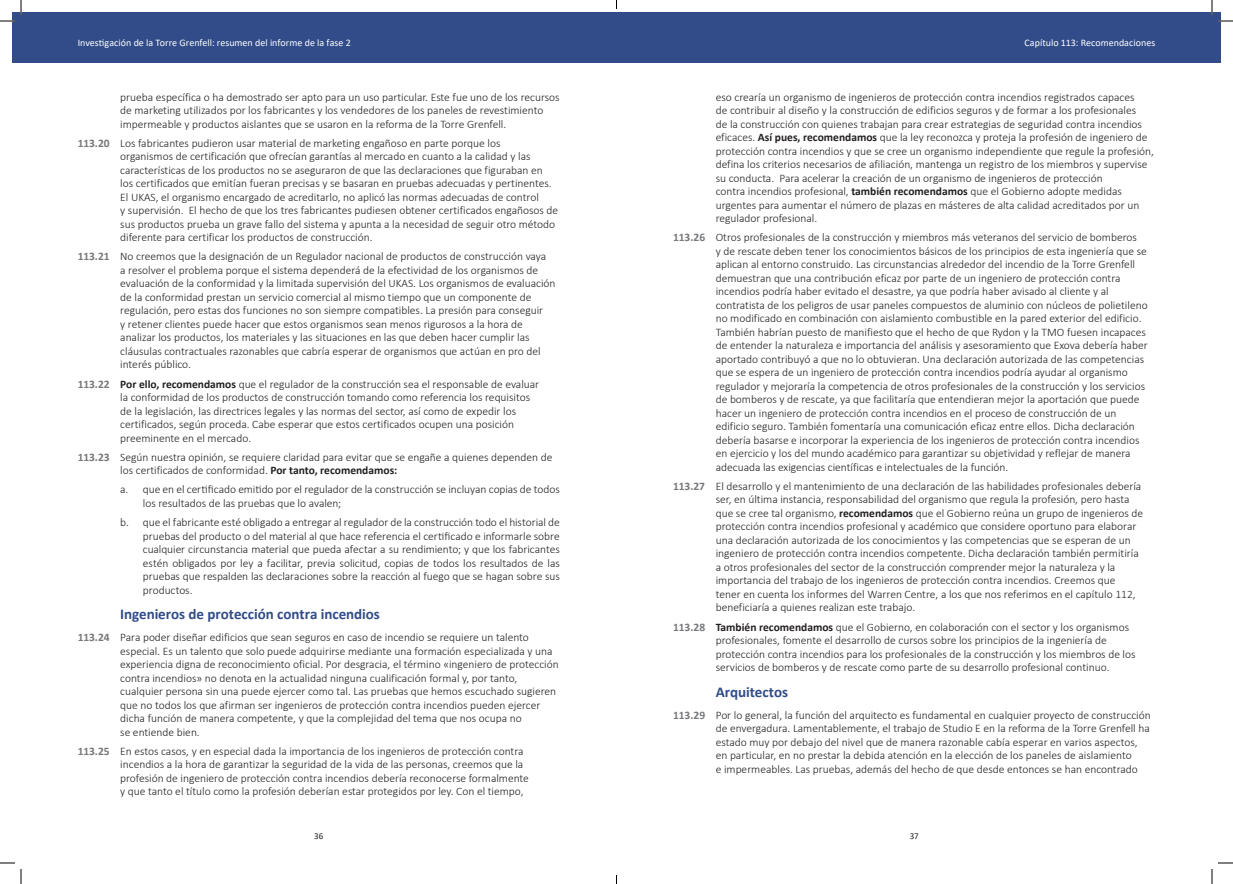
<style>
.page{position:relative;width:1233px;height:884px;background:#fff}
.page>*{position:absolute;margin:0;border:0;box-sizing:border-box;transform-origin:0 0}
.BHead{font:700 15px "Calibri";letter-spacing:-.005em;color:#314c88}
.t1{font:300 11.5px/13.5px "Calibri";color:#231f20}
.t2{font:10px "Calibri";letter-spacing:.005em;color:#fff}
.t3{font:9px "Calibri";color:#231f20}
.s1{font-weight:700;color:#76787b}
.s2{font-weight:700}
</style>
<div class="page">
<div style="left:12px;top:12px;width:604px;height:51px;background:#314c88"></div>
<div style="left:616px;top:12px;width:604px;height:51px;background:#314c88"></div>
<svg style="left:1218px;top:20px;width:15px;height:2px"></svg>
<svg style="left:1218px;top:862px;width:15px;height:2px"></svg>
<svg style="left:0;top:0;width:22px;height:22px"></svg>
<svg style="left:0;top:862px;width:22px;height:22px"></svg>
<svg style="left:1211px;top:0;width:1px;height:15px"></svg>
<svg style="left:1211px;top:869px;width:1px;height:15px"></svg>
<p class="t2" style="left:78px;top:36px;width:275px">Investigación de la Torre Grenfell: resumen del informe de la fase 2</p>
<p class="t2" style="left:1024px;top:36px;width:132px">Capítulo 113: Recomendaciones</p>
<p class="t1" style="left:120px;top:90px;width:441px">prueba específica o ha demostrado ser apto para un uso particular. Este fue uno de los recursos de marketing utilizados por los fabricantes y los vendedores de los paneles de revestimiento impermeable y productos aislantes que se usaron en la reforma de la Torre Grenfell.</p>
<p class="t1" style="left:120px;top:136px;width:439px;text-indent:-43px"><span class="s1">113.20</span> Los fabricantes pudieron usar material de marketing engañoso en parte porque los<br>organismos de certificación que ofrecían garantías al mercado en cuanto a la calidad y las características de los productos no se aseguraron de que las declaraciones que figuraban en los certificados que emitían fueran precisas y se basaran en pruebas adecuadas y pertinentes.<br>El UKAS, el organismo encargado de acreditarlo, no aplicó las normas adecuadas de control<br>y supervisión. El hecho de que los tres fabricantes pudiesen obtener certificados engañosos de sus productos prueba un grave fallo del sistema y apunta a la necesidad de seguir otro método diferente para certificar los productos de construcción.</p>
<p class="t1" style="left:120px;top:250px;width:437px;text-indent:-43px"><span class="s1">113.21</span> No creemos que la designación de un Regulador nacional de productos de construcción vaya<br>a resolver el problema porque el sistema dependerá de la efectividad de los organismos de evaluación de la conformidad y la limitada supervisión del UKAS. Los organismos de evaluación de la conformidad prestan un servicio comercial al mismo tiempo que un componente de regulación, pero estas dos funciones no son siempre compatibles. La presión para conseguir<br>y retener clientes puede hacer que estos organismos sean menos rigurosos a la hora de analizar los productos, los materiales y las situaciones en las que deben hacer cumplir las cláusulas contractuales razonables que cabría esperar de organismos que actúan en pro del interés público.</p>
<p class="t1" style="left:120px;top:377px;width:420px;text-indent:-43px"><span class="s1">113.22</span> <span class="s2">Por ello, recomendamos</span> que el regulador de la construcción sea el responsable de evaluar la conformidad de los productos de construcción tomando como referencia los requisitos de la legislación, las directrices legales y las normas del sector, así como de expedir los certificados, según proceda. Cabe esperar que estos certificados ocupen una posición preeminente en el mercado.</p>
<p class="t1" style="left:120px;top:450px;width:433px;text-indent:-43px"><span class="s1">113.23</span> Según nuestra opinión, se requiere claridad para evitar que se engañe a quienes dependen de los certificados de conformidad. <span class="s2">Por tanto, recomendamos:</span></p>
<p class="t1" style="left:143px;top:483px;width:418px;text-indent:-23px">a. que en el certificado emitido por el regulador de la construcción se incluyan copias de todos los resultados de las pruebas que lo avalen;</p>
<p class="t1" style="left:143px;top:515px;width:418px;text-align:justify;text-indent:-23px">b. que el fabricante esté obligado a entregar al regulador de la construcción todo el historial de pruebas del producto o del material al que hace referencia el certificado e informarle sobre cualquier circunstancia material que pueda afectar a su rendimiento; y que los fabricantes estén obligados por ley a facilitar, previa solicitud, copias de todos los resultados de las pruebas que respalden las declaraciones sobre la reacción al fuego que se hagan sobre sus productos.</p>
<h3 class="BHead" style="left:120px;top:603px;width:261px">Ingenieros de protección contra incendios</h3>
<p class="t1" style="left:120px;top:630px;width:440px;text-indent:-43px"><span class="s1">113.24</span> Para poder diseñar edificios que sean seguros en caso de incendio se requiere un talento especial. Es un talento que solo puede adquirirse mediante una formación especializada y una experiencia digna de reconocimiento oficial. Por desgracia, el término «ingeniero de protección contra incendios» no denota en la actualidad ninguna cualificación formal y, por tanto, cualquier persona sin una puede ejercer como tal. Las pruebas que hemos escuchado sugieren que no todos los que afirman ser ingenieros de protección contra incendios pueden ejercer dicha función de manera competente, y que la complejidad del tema que nos ocupa no<br>se entiende bien.</p>
<p class="t1" style="left:120px;top:744px;width:410px;text-indent:-43px"><span class="s1">113.25</span> En estos casos, y en especial dada la importancia de los ingenieros de protección contra incendios a la hora de garantizar la seguridad de la vida de las personas, creemos que la profesión de ingeniero de protección contra incendios debería reconocerse formalmente y que tanto el título como la profesión deberían estar protegidos por ley. Con el tiempo,</p>
<p class="t1" style="left:715px;top:90px;width:440px">eso crearía un organismo de ingenieros de protección contra incendios registrados capaces<br>de contribuir al diseño y la construcción de edificios seguros y de formar a los profesionales<br>de la construcción con quienes trabajan para crear estrategias de seguridad contra incendios eficaces. <span class="s2">Así pues, recomendamos</span> que la ley reconozca y proteja la profesión de ingeniero de protección contra incendios y que se cree un organismo independiente que regule la profesión, defina los criterios necesarios de afiliación, mantenga un registro de los miembros y supervise su conducta. Para acelerar la creación de un organismo de ingenieros de protección<br>contra incendios profesional, <span class="s2">también recomendamos</span> que el Gobierno adopte medidas urgentes para aumentar el número de plazas en másteres de alta calidad acreditados por un regulador profesional.</p>
<p class="t1" style="left:715px;top:230px;width:433px;text-indent:-43px"><span class="s1">113.26</span> Otros profesionales de la construcción y miembros más veteranos del servicio de bomberos<br>y de rescate deben tener los conocimientos básicos de los principios de esta ingeniería que se aplican al entorno construido. Las circunstancias alrededor del incendio de la Torre Grenfell demuestran que una contribución eficaz por parte de un ingeniero de protección contra incendios podría haber evitado el desastre, ya que podría haber avisado al cliente y al contratista de los peligros de usar paneles compuestos de aluminio con núcleos de polietileno no modificado en combinación con aislamiento combustible en la pared exterior del edificio.<br>También habrían puesto de manifiesto que el hecho de que Rydon y la TMO fuesen incapaces de entender la naturaleza e importancia del análisis y asesoramiento que Exova debería haber aportado contribuyó a que no lo obtuvieran. Una declaración autorizada de las competencias que se espera de un ingeniero de protección contra incendios podría ayudar al organismo regulador y mejoraría la competencia de otros profesionales de la construcción y los servicios de bomberos y de rescate, ya que facilitaría que entendieran mejor la aportación que puede hacer un ingeniero de protección contra incendios en el proceso de construcción de un edificio seguro. También fomentaría una comunicación eficaz entre ellos. Dicha declaración debería basarse e incorporar la experiencia de los ingenieros de protección contra incendios en ejercicio y los del mundo académico para garantizar su objetividad y reflejar de manera adecuada las exigencias científicas e intelectuales de la función.</p>
<p class="t1" style="left:715px;top:479px;width:429px;text-indent:-43px"><span class="s1">113.27</span> El desarrollo y el mantenimiento de una declaración de las habilidades profesionales debería ser, en última instancia, responsabilidad del organismo que regula la profesión, pero hasta que se cree tal organismo, <span class="s2">recomendamos</span> que el Gobierno reúna un grupo de ingenieros de protección contra incendios profesional y académico que considere oportuno para elaborar una declaración autorizada de los conocimientos y las competencias que se esperan de un ingeniero de protección contra incendios competente. Dicha declaración también permitiría a otros profesionales del sector de la construcción comprender mejor la naturaleza y la importancia del trabajo de los ingenieros de protección contra incendios. Creemos que tener en cuenta los informes del Warren Centre, a los que nos referimos en el capítulo 112, beneficiaría a quienes realizan este trabajo.</p>
<p class="t1" style="left:715px;top:620px;width:421px;text-indent:-43px"><span class="s1">113.28</span> <span class="s2">También recomendamos</span> que el Gobierno, en colaboración con el sector y los organismos profesionales, fomente el desarrollo de cursos sobre los principios de la ingeniería de protección contra incendios para los profesionales de la construcción y los miembros de los servicios de bomberos y de rescate como parte de su desarrollo profesional continuo.</p>
<h3 class="BHead" style="left:715px;top:681px;width:74px">Arquitectos</h3>
<p class="t1" style="left:715px;top:708px;width:436px;text-indent:-43px"><span class="s1">113.29</span> Por lo general, la función del arquitecto es fundamental en cualquier proyecto de construcción de envergadura. Lamentablemente, el trabajo de Studio E en la reforma de la Torre Grenfell ha estado muy por debajo del nivel que de manera razonable cabía esperar en varios aspectos, en particular, en no prestar la debida atención en la elección de los paneles de aislamiento<br>e impermeables. Las pruebas, además del hecho de que desde entonces se han encontrado</p>
<p class="t3" style="left:314px;top:830px;width:11px">36</p>
<p class="t3" style="left:909px;top:830px;width:11px">37</p>
</div>
